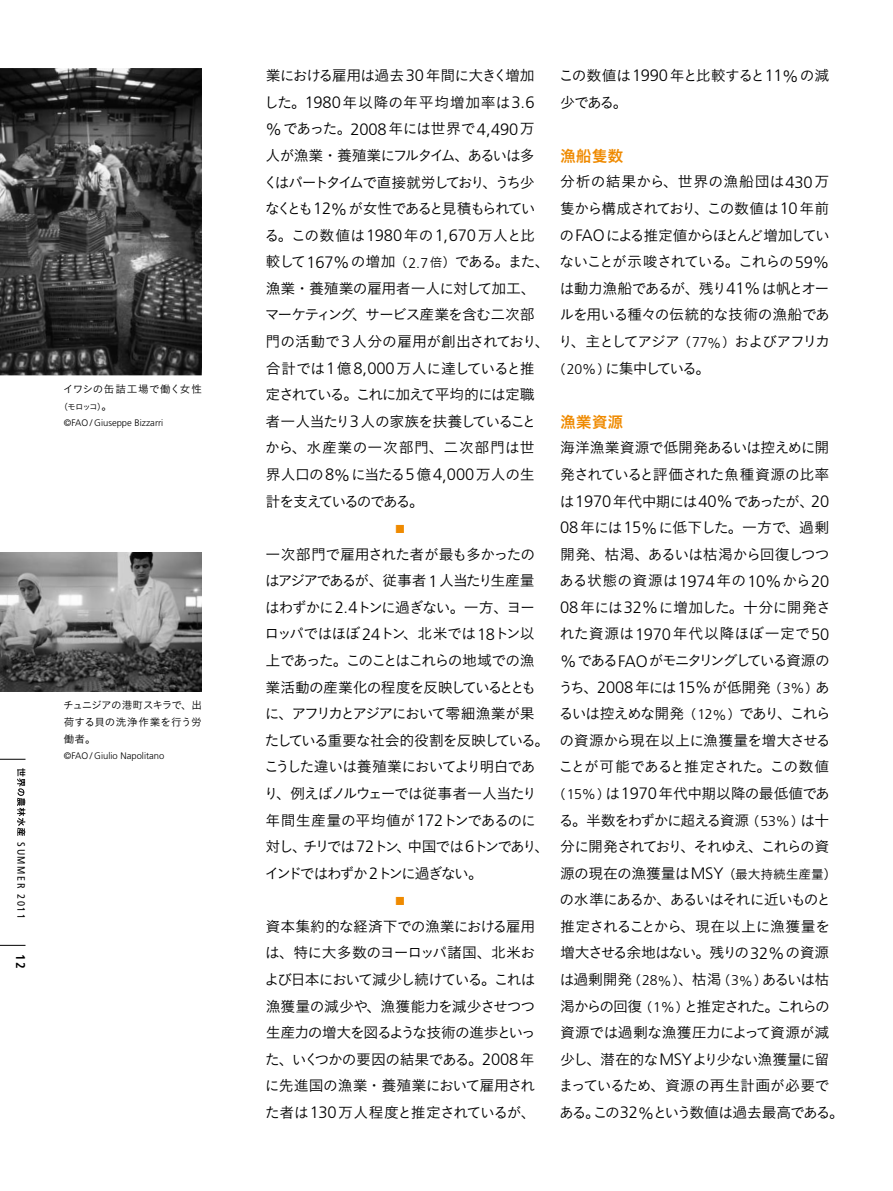
<style>
.page{position:relative;width:893px;height:1191px;background:#fff}
.page>*{position:absolute;margin:0;border:0;box-sizing:border-box;transform-origin:0 0}
.t1{font:15.9px "Koburina Go Std W6";letter-spacing:-.01em;color:#ef8a00}
.t2{font:14.85px/26.5px "Koburina Go Std W3";letter-spacing:-.07em;color:#000}
.t3{font:14.85px/26.5px "Koburina Go Std W3";letter-spacing:-.09em;color:#000}
.t4{font:14.85px "Koburina Go Std W3";letter-spacing:-.14em;color:#000}
.t5{font:14.85px "Koburina Go Std W3";letter-spacing:-.05em;color:#000}
.t6{font:14.85px "Koburina Go Std W3";letter-spacing:-.1em;color:#000}
.t7{font:14.85px "Koburina Go Std W3";letter-spacing:-.04em;color:#000}
.t8{font:14.85px "Koburina Go Std W3";letter-spacing:-.03em;color:#000}
.t9{font:14.85px "Koburina Go Std W3";letter-spacing:-.095em;color:#000}
.t10{font:14.85px "Koburina Go Std W3";letter-spacing:-.045em;color:#000}
.t11{font:14.85px "Koburina Go Std W3";letter-spacing:-.105em;color:#000}
.t12{font:14.85px "Koburina Go Std W3";letter-spacing:-.12em;color:#000}
.t13{font:14.85px "Koburina Go Std W3";color:#000}
.t14{font:14.85px "Koburina Go Std W3";letter-spacing:.025em;color:#000}
.t15{font:14.85px "Koburina Go Std W3";letter-spacing:-.115em;color:#000}
.t16{font:14.85px "Koburina Go Std W3";letter-spacing:.01em;color:#000}
.t17{font:14.85px "Koburina Go Std W3";letter-spacing:-.015em;color:#000}
.t18{font:700 condensed 12.75px "Frutiger";color:#000}
.t19{font:10.65px/17px "Koburina Go Std W3";letter-spacing:-.015em;color:#000;text-align:justify}
.t20{font:10.65px "Koburina Go Std W3";letter-spacing:.03em;color:#000}
.t21{font:condensed 10.65px "Frutiger";letter-spacing:.15em;color:#000}
.t22{font:10.65px "Koburina Go Std W3";color:#ef8a00}
.t23{font:300 9.45px "Frutiger";color:#000}
.t24{font:8.55px "Koburina Go Std W3";color:#000}
.s1{font-size:10.65px}
.s2{font-family:"Frutiger";font-weight:300;font-size:16.5px}
.s3{font-size:12.75px}
.s4{font-family:"Frutiger";font-weight:300;font-size:14.1px}
</style>
<div class="page">
<img style="left:0;top:553px;width:202px;height:138px">
<img style="left:0;top:68px;width:202px;height:307px">
<svg style="left:0;top:945px;width:26px;height:1px"></svg>
<svg style="left:0;top:759px;width:26px;height:1px"></svg>
<svg style="left:17px;top:768px;width:8px;height:68px"></svg>
<p class="t20" style="left:63px;top:381px;width:140px">イワシの缶詰工場で働く女性</p>
<p class="t24" style="left:60px;top:400px;width:54px">（モロッコ）<span class="s1">。</span></p>
<p class="t23" style="left:64px;top:417px;width:101px">©FAO / Giuseppe Bizzarri</p>
<p class="t21" style="left:27px;top:842px;width:78px;rotate:90deg">SUMMER 2011</p>
<p class="t18" style="left:28px;top:954px;width:16px;rotate:90deg">12</p>
<p class="t19" style="left:63px;top:696px;width:140px">チュニジアの港町スキラで、出荷する貝の洗浄作業を行う労働者。</p>
<p class="t23" style="left:64px;top:750px;width:102px">©FAO / Giulio Napolitano</p>
<p class="t2" style="left:263px;top:62px;width:288px">業における雇用は過去 <span class="s2">30</span> 年間に大きく増加した。<span class="s2">1980</span>年以降の年平均増加率は<span class="s2">3.6 %</span>であった。<span class="s2">2008</span>年には世界で<span class="s2">4,490</span>万人が漁業・養殖業にフルタイム、あるいは多くはパートタイムで直接就労しており、うち少なくとも<span class="s2">12%</span> が女性であると見積もられている。この数値は<span class="s2">1980</span>年の<span class="s2">1,670</span>万人と比較して<span class="s2">167%</span>の増加<span class="s3">（</span><span class="s4">2.7</span><span class="s3">倍）</span>である。また、漁業・養殖業の雇用者一人に対して加工、マーケティング、サービス産業を含む二次部門の活動で<span class="s2">3</span>人分の雇用が創出されており、合計では<span class="s2">1</span>億<span class="s2">8,000</span>万人に達していると推定されている。これに加えて平均的には定職者一人当たり<span class="s2">3</span> 人の家族を扶養していることから、水産業の一次部門、二次部門は世界人口の<span class="s2">8%</span>に当たる<span class="s2">5</span>億<span class="s2">4,000</span>万人の生計を支えているのである。</p>
<p class="t22" style="left:395px;top:521px;width:12px">■</p>
<p class="t3" style="left:264px;top:540px;width:287px">一次部門で雇用された者が最も多かったのはアジアであるが、従事者 <span class="s2">1</span> 人当たり生産量はわずかに<span class="s2">2.4</span>トンに過ぎない。一方、ヨーロッパではほぼ<span class="s2">24</span>トン、北米では<span class="s2">18</span>トン以上であった。このことはこれらの地域での漁業活動の産業化の程度を反映しているとともに、アフリカとアジアにおいて零細漁業が果たしている重要な社会的役割を反映している。こうした違いは養殖業においてより明白であり、例えばノルウェーでは従事者一人当たり年間生産量の平均値が<span class="s2">172</span>トンであるのに対し、チリでは <span class="s2">72</span>トン、中国では <span class="s2">6</span>トンであり、インドではわずか <span class="s2">2</span>トンに過ぎない。</p>
<p class="t22" style="left:395px;top:893px;width:12px">■</p>
<p class="t2" style="left:264px;top:912px;width:273px;text-align:justify">資本集約的な経済下での漁業における雇用は、特に大多数のヨーロッパ諸国、北米および日本において減少し続けている。これは漁獲量の減少や、漁獲能力を減少させつつ生産力の増大を図るような技術の進歩といった、いくつかの要因の結果である。<span class="s2">2008</span> 年に先進国の漁業・養殖業において雇用された者は<span class="s2">130</span>万人程度と推定されているが、</p>
<p class="t2" style="left:559px;top:62px;width:272px">この数値は<span class="s2">1990</span>年と比較すると<span class="s2">11%</span>の減少である。</p>
<p class="t1" style="left:560px;top:144px;width:65px">漁船隻数</p>
<p class="t16" style="left:560px;top:171px;width:271px">分析の結果から、世界の漁船団は<span class="s2">430</span>万</p>
<p class="t2" style="left:560px;top:195px;width:271px">隻から構成されており、この数値は<span class="s2">10</span> 年前</p>
<p class="t4" style="left:560px;top:224px;width:272px">の <span class="s2">FAO</span> による推定値からほとんど増加してい</p>
<p class="t2" style="left:559px;top:248px;width:271px">ないことが示唆されている。これらの<span class="s2">59%</span></p>
<p class="t11" style="left:559px;top:277px;width:272px">は動力漁船であるが、残り<span class="s2">41%</span>は帆とオー</p>
<p class="t8" style="left:559px;top:304px;width:272px">ルを用いる種々の伝統的な技術の漁船であ</p>
<p class="t9" style="left:558px;top:330px;width:274px">り、主としてアジア<span class="s3">（</span><span class="s4">77%</span> <span class="s3">）</span>およびアフリカ</p>
<p class="t4" style="left:553px;top:357px;width:159px"><span class="s3">（</span> <span class="s4">20%</span> <span class="s3">）</span>に集中している。</p>
<p class="t1" style="left:560px;top:409px;width:65px">漁業資源</p>
<p class="t7" style="left:560px;top:436px;width:271px">海洋漁業資源で低開発あるいは控えめに開</p>
<p class="t2" style="left:560px;top:461px;width:271px">発されていると評価された魚種資源の比率</p>
<p class="t12" style="left:559px;top:490px;width:271px">は<span class="s2">1970</span>年代中期には<span class="s2">40%</span>であったが、<span class="s2">20</span></p>
<p class="t7" style="left:560px;top:516px;width:271px"><span class="s2">08</span>年には<span class="s2">15%</span>に低下した。一方で、過剰</p>
<p class="t2" style="left:560px;top:540px;width:271px">開発、枯渇、あるいは枯渇から回復しつつ</p>
<p class="t13" style="left:559px;top:569px;width:272px">ある状態の資源は<span class="s2">1974</span>年の<span class="s2">10%</span>から<span class="s2">20</span></p>
<p class="t5" style="left:560px;top:596px;width:272px"><span class="s2">08</span>年には<span class="s2">32%</span>に増加した。十分に開発さ</p>
<p class="t14" style="left:560px;top:622px;width:271px">れた資源は<span class="s2">1970</span>年代以降ほぼ一定で<span class="s2">50</span></p>
<p class="t4" style="left:560px;top:649px;width:271px"><span class="s2">%</span> である<span class="s2">FAO</span> がモニタリングしている資源の</p>
<p class="t2" style="left:558px;top:673px;width:273px">うち、<span class="s2">2008</span>年には<span class="s2">15%</span>が低開発<span class="s3">（</span><span class="s4">3%</span><span class="s3">）</span>あ</p>
<p class="t6" style="left:559px;top:702px;width:273px">るいは控えめな開発<span class="s3">（</span> <span class="s4">12%</span> <span class="s3">）</span>であり、これら</p>
<p class="t7" style="left:560px;top:729px;width:273px">の資源から現在以上に漁獲量を増大させる</p>
<p class="t10" style="left:559px;top:755px;width:272px">ことが可能であると推定された。この数値</p>
<p class="t5" style="left:553px;top:782px;width:279px"><span class="s3">（</span><span class="s4">15%</span><span class="s3">）</span>は<span class="s2">1970</span>年代中期以降の最低値であ</p>
<p class="t9" style="left:559px;top:808px;width:272px">る。半数をわずかに超える資源<span class="s3">（</span> <span class="s4">53%</span> <span class="s3">）</span>は十</p>
<p class="t11" style="left:560px;top:835px;width:271px">分に開発されており、それゆえ、これらの資</p>
<p class="t5" style="left:560px;top:862px;width:278px">源の現在の漁獲量は<span class="s2">MSY</span><span class="s3">（最大持続生産量）</span></p>
<p class="t15" style="left:560px;top:888px;width:273px">の水準にあるか、あるいはそれに近いものと</p>
<p class="t8" style="left:560px;top:915px;width:272px">推定されることから、現在以上に漁獲量を</p>
<p class="t6" style="left:560px;top:941px;width:271px">増大させる余地はない。残りの<span class="s2">32%</span>の資源</p>
<p class="t10" style="left:559px;top:968px;width:271px">は過剰開発<span class="s3">（</span><span class="s4">28%</span><span class="s3">）</span>、枯渇<span class="s3">（</span><span class="s4">3%</span><span class="s3">）</span>あるいは枯</p>
<p class="t4" style="left:560px;top:994px;width:271px">渇からの回復<span class="s3">（</span> <span class="s4">1%</span> <span class="s3">）</span>と推定された。これらの</p>
<p class="t8" style="left:560px;top:1021px;width:271px">資源では過剰な漁獲圧力によって資源が減</p>
<p class="t2" style="left:560px;top:1045px;width:271px">少し、潜在的な<span class="s2">MSY</span>より少ない漁獲量に留</p>
<p class="t17" style="left:559px;top:1074px;width:273px">まっているため、資源の再生計画が必要で</p>
<p class="t6" style="left:559px;top:1101px;width:286px">ある。この<span class="s2">32%</span>という数値は過去最高である。</p>
</div>
